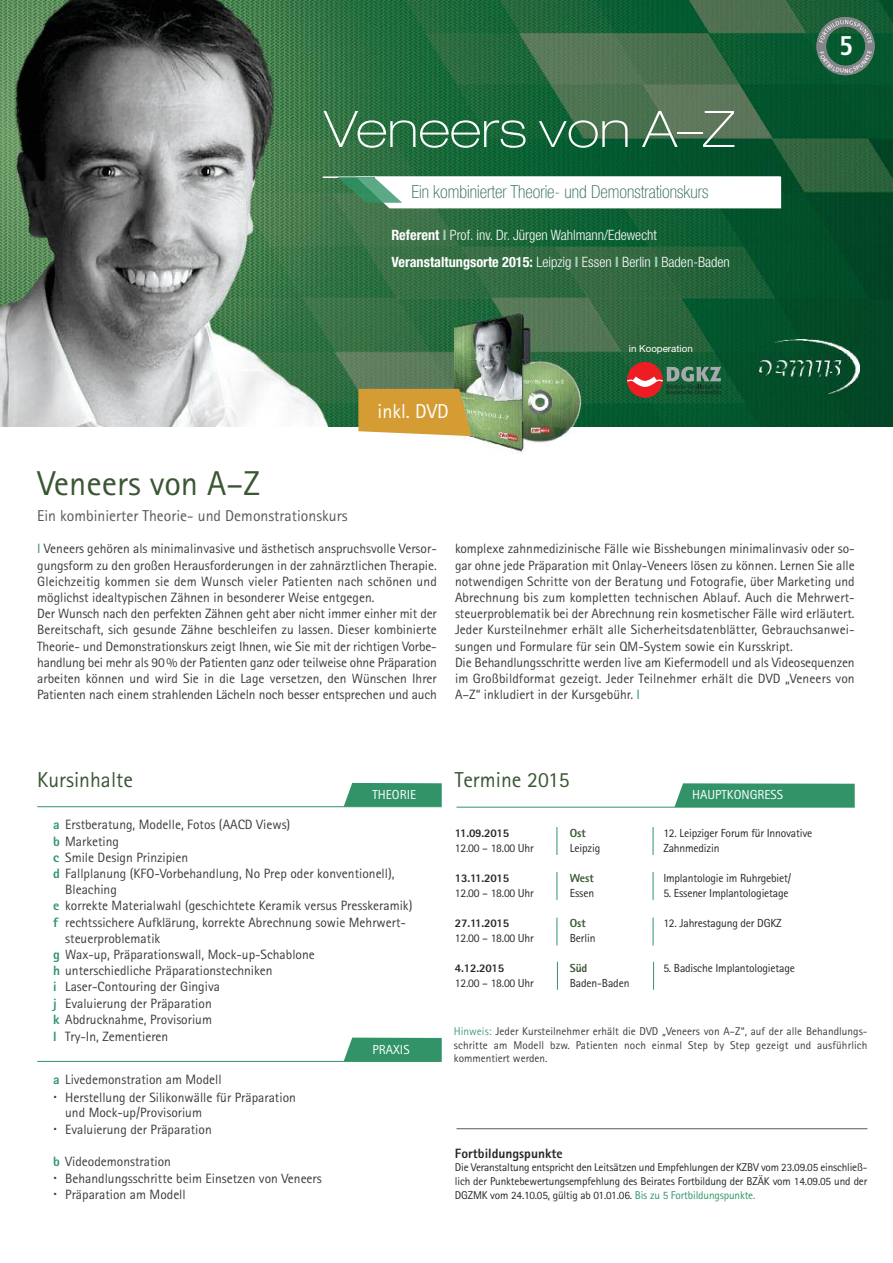
<style>
.page{position:relative;width:893px;height:1263px;background:#fff}
.page>*{position:absolute;margin:0;border:0;box-sizing:border-box;transform-origin:0 0}
.t1{font:100 expanded 50.4px "Helvetica Neue";letter-spacing:.01em;color:#fff}
.t2{font:34.5px "Rotis Sans Serif";color:#3a5634}
.t3{font:700 condensed 27px "Frutiger";color:#fff}
.t4{font:21.6px "Rotis Sans Serif";color:#3a5634}
.t5{font:20.1px "Rotis Sans Serif";color:#fff}
.t6{font:100 condensed 18px "Helvetica Neue";color:#27684b}
.t7{font:15.75px "Rotis Sans Serif";color:#58595c}
.t8{font:300 condensed 14.25px "Helvetica Neue";color:#fff}
.t9{font:13.5px/16.2px "Rotis Sans Serif";color:#3d3c3c}
.t10{font:800 13.5px "Rotis Sans Serif";color:#272627}
.t11{font:13.05px "Rotis Sans Serif";color:#fff}
.t12{font:11.7px "Rotis Sans Serif";letter-spacing:-.015em;color:#272627}
.t13{font:800 11.7px "Rotis Sans Serif";letter-spacing:-.01em;color:#272627}
.t14{font:800 11.7px "Rotis Sans Serif";letter-spacing:-.01em;color:#3a5634}
.t15{font:11.25px/13.8px "Rotis Sans Serif";letter-spacing:-.015em;color:#272627;text-align:justify}
.t16{font:11.25px/13.5px "Rotis Sans Serif";letter-spacing:.01em;color:#3d3c3c;text-align:justify}
.t17{font:9.75px "Helvetica Neue";color:#fff}
.s1{font-weight:700}
.s2{font-weight:700;color:#a3cfbb}
.s3{color:#329369}
.s4{font-weight:800;color:#329369}
.s5{color:#469e78}
</style>
<div class="page">
<img style="left:0;top:0;width:893px;height:426px">
<img style="left:455px;top:293px;width:133px;height:161px">
<svg style="left:344px;top:783px;width:98px;height:23px;background:#3b9870"></svg>
<hr style="left:37px;top:806px;width:405px;height:1px;background:#329369">
<svg style="left:674px;top:783px;width:181px;height:24px;background:#3c9870"></svg>
<hr style="left:456px;top:807px;width:399px;height:1px;background:#329369">
<svg style="left:344px;top:1037px;width:98px;height:24px;background:#419b74"></svg>
<hr style="left:37px;top:1061px;width:405px;height:1px;background:#329369">
<svg style="left:557px;top:872px;width:1px;height:28px"></svg>
<svg style="left:653px;top:872px;width:1px;height:28px"></svg>
<svg style="left:557px;top:917px;width:1px;height:28px"></svg>
<svg style="left:653px;top:917px;width:1px;height:28px"></svg>
<svg style="left:557px;top:827px;width:1px;height:28px"></svg>
<svg style="left:653px;top:827px;width:1px;height:28px"></svg>
<svg style="left:557px;top:962px;width:1px;height:28px"></svg>
<svg style="left:653px;top:962px;width:1px;height:28px"></svg>
<div style="left:627px;top:362px;width:35px;height:35px;background:#ee1d23;border-radius:50%"></div>
<div style="left:627px;top:362px;width:35px;height:35px;border:1px solid #ee1d23;border-radius:50%"></div>
<svg style="left:626px;top:367px;width:95px;height:27px"></svg>
<hr style="left:323px;top:176px;width:457px;height:2px;background:#fff">
<img style="left:338px;top:178px;width:18px;height:25px">
<svg style="left:356px;top:177px;width:425px;height:31px"></svg>
<svg style="left:358px;top:389px;width:114px;height:47px;background:#d3a242"></svg>
<img style="left:759px;top:339px;width:100px;height:54px">
<hr style="left:456px;top:1128px;width:411px;height:1px;background:#58595c">
<svg style="left:816px;top:17px;width:59px;height:59px;background:#417059"></svg>
<h1 class="t1" style="left:324px;top:111px;width:412px">Veneers von A–Z</h1>
<h3 class="t6" style="left:411px;top:185px;width:298px">Ein kombinierter Theorie- und Demonstrationskurs</h3>
<p class="t8" style="left:391px;top:230px;width:267px"><span class="s1">Referent</span> <span class="s2">I</span> Prof. inv. Dr. Jürgen Wahlmann/Edewecht</p>
<p class="t8" style="left:391px;top:257px;width:340px"><span class="s1">Veranstaltungsorte 2015:</span> Leipzig <span class="s2">I</span> Essen <span class="s2">I</span> Berlin <span class="s2">I</span> Baden-Baden</p>
<h2 class="t2" style="left:37px;top:471px;width:224px">Veneers von A–Z</h2>
<p class="t7" style="left:37px;top:510px;width:312px">Ein kombinierter Theorie- und Demonstrationskurs</p>
<h3 class="t5" style="left:378px;top:404px;width:73px">inkl. DVD</h3>
<p class="t17" style="left:629px;top:345px;width:65px">in Kooperation</p>
<h3 class="t3" style="left:839px;top:35px;width:15px">5</h3>
<p class="t9" style="left:37px;top:542px;width:401px"><span class="s3">I</span> Veneers gehören als minimalinvasive und ästhetisch anspruchsvolle Versor&shy;gungsform zu den großen Herausforderungen in der zahnärztlichen Therapie.<br>Gleichzeitig kommen sie dem Wunsch vieler Patienten nach schönen und möglichst idealtypischen Zähnen in besonderer Weise entgegen.<br>Der Wunsch nach den perfekten Zähnen geht aber nicht immer einher mit der Bereitschaft, sich gesunde Zähne beschleifen zu lassen. Dieser kombinierte Theorie- und Demonstrationskurs zeigt Ihnen, wie Sie mit der richtigen Vorbe&shy;handlung bei mehr als 90% der Patienten ganz oder teilweise ohne Präparation arbeiten können und wird Sie in die Lage versetzen, den Wünschen Ihrer Patienten nach einem strahlenden Lächeln noch besser entsprechen und auch</p>
<p class="t9" style="left:455px;top:542px;width:401px">komplexe zahnmedizinische Fälle wie Bisshebungen minimalinvasiv oder so&shy;gar ohne jede Präparation mit Onlay-Veneers lösen zu können. Lernen Sie alle notwendigen Schritte von der Beratung und Fotografie, über Marketing und Abrechnung bis zum kompletten technischen Ablauf. Auch die Mehrwert&shy;steuerproblematik bei der Abrechnung rein kosmetischer Fälle wird erläutert.<br>Jeder Kursteilnehmer erhält alle Sicherheitsdatenblätter, Gebrauchsanwei&shy;sungen und Formulare für sein QM-System sowie ein Kursskript.<br>Die Behandlungsschritte werden live am Kiefermodell und als Videosequenzen im Großbildformat gezeigt. Jeder Teilnehmer erhält die DVD „Veneers von A–Z“ inkludiert in der Kursgebühr. <span class="s3">I</span></p>
<h3 class="t4" style="left:37px;top:772px;width:97px">Kursinhalte</h3>
<h3 class="t4" style="left:455px;top:772px;width:116px">Termine 2015</h3>
<p class="t11" style="left:373px;top:790px;width:45px">THEORIE</p>
<p class="t11" style="left:692px;top:790px;width:92px">HAUPTKONGRESS</p>
<p class="t9" style="left:53px;top:818px;width:239px"><span class="s4">a</span> Erstberatung, Modelle, Fotos (AACD Views)</p>
<p class="t9" style="left:53px;top:834px;width:67px"><span class="s4">b</span> Marketing</p>
<p class="t9" style="left:53px;top:850px;width:137px"><span class="s4">c</span> Smile Design Prinzipien</p>
<p class="t9" style="left:53px;top:867px;width:343px"><span class="s4">d</span> Fallplanung (KFO-Vorbehandlung, No Prep oder konventionell),</p>
<p class="t9" style="left:65px;top:883px;width:53px">Bleaching</p>
<p class="t9" style="left:53px;top:899px;width:361px"><span class="s4">e</span> korrekte Materialwahl (geschichtete Keramik versus Presskeramik)</p>
<p class="t9" style="left:53px;top:915px;width:354px"><span class="s4">f</span> rechtssichere Aufklärung, korrekte Abrechnung sowie Mehrwert-</p>
<p class="t9" style="left:65px;top:931px;width:97px">steuerproblematik</p>
<p class="t9" style="left:53px;top:948px;width:263px"><span class="s4">g</span> Wax-up, Präparationswall, Mock-up-Schablone</p>
<p class="t9" style="left:53px;top:964px;width:221px"><span class="s4">h</span> unterschiedliche Präparationstechniken</p>
<p class="t9" style="left:53px;top:980px;width:168px"><span class="s4">i</span> Laser-Contouring der Gingiva</p>
<p class="t9" style="left:53px;top:996px;width:160px"><span class="s4">j</span> Evaluierung der Präparation</p>
<p class="t9" style="left:53px;top:1012px;width:160px"><span class="s4">k</span> Abdrucknahme, Provisorium</p>
<p class="t9" style="left:53px;top:1029px;width:117px"><span class="s4">l</span> Try-In, Zementieren</p>
<p class="t11" style="left:373px;top:1045px;width:39px">PRAXIS</p>
<p class="t9" style="left:65px;top:1072px;width:232px;line-height:17.2px;text-indent:-12px"><span class="s4">a</span> Livedemonstration am Modell<br>Herstellung der Silikonwälle für Präparation</p>
<p class="t9" style="left:65px;top:1105px;width:148px;line-height:17.2px">und Mock-up/Provisorium<br>Evaluierung der Präparation</p>
<p class="t9" style="left:65px;top:1154px;width:258px;line-height:16.8px;text-indent:-12px"><span class="s4">b</span> Videodemonstration<br>Behandlungsschritte beim Einsetzen von Veneers<br>Präparation am Modell</p>
<p class="t13" style="left:455px;top:828px;width:56px">11.09.2015</p>
<p class="t14" style="left:570px;top:828px;width:17px">Ost</p>
<p class="t12" style="left:663px;top:828px;width:150px">12. Leipziger Forum für Innovative</p>
<p class="t12" style="left:455px;top:843px;width:80px">12.00 – 18.00 Uhr</p>
<p class="t12" style="left:570px;top:843px;width:32px">Leipzig</p>
<p class="t12" style="left:663px;top:843px;width:58px">Zahnmedizin</p>
<p class="t13" style="left:455px;top:873px;width:56px">13.11.2015</p>
<p class="t14" style="left:570px;top:873px;width:25px">West</p>
<p class="t12" style="left:663px;top:873px;width:129px">Implantologie im Ruhrgebiet/</p>
<p class="t12" style="left:455px;top:888px;width:80px">12.00 – 18.00 Uhr</p>
<p class="t12" style="left:570px;top:888px;width:26px">Essen</p>
<p class="t12" style="left:663px;top:888px;width:127px">5. Essener Implantologietage</p>
<p class="t13" style="left:455px;top:918px;width:56px">27.11.2015</p>
<p class="t14" style="left:570px;top:918px;width:17px">Ost</p>
<p class="t12" style="left:663px;top:918px;width:120px">12. Jahrestagung der DGKZ</p>
<p class="t12" style="left:455px;top:933px;width:80px">12.00 – 18.00 Uhr</p>
<p class="t12" style="left:570px;top:933px;width:27px">Berlin</p>
<p class="t13" style="left:455px;top:963px;width:51px">4.12.2015</p>
<p class="t14" style="left:570px;top:963px;width:19px">Süd</p>
<p class="t12" style="left:663px;top:963px;width:133px">5. Badische Implantologietage</p>
<p class="t12" style="left:455px;top:978px;width:80px">12.00 – 18.00 Uhr</p>
<p class="t12" style="left:570px;top:978px;width:61px">Baden-Baden</p>
<p class="t16" style="left:454px;top:1026px;width:415px"><span class="s5">Hinweis:</span> Jeder Kursteilnehmer erhält die DVD „Veneers von A–Z“, auf der alle Behandlungs&shy;schritte am Modell bzw. Patienten noch einmal Step by Step gezeigt und ausführlich kommentiert werden.</p>
<p class="t10" style="left:455px;top:1148px;width:109px">Fortbildungspunkte</p>
<p class="t15" style="left:455px;top:1162px;width:414px">Die Veranstaltung entspricht den Leitsätzen und Empfehlungen der KZBV vom 23.09.05 einschließ&shy;lich der Punktebewertungsempfehlung des Beirates Fortbildung der BZÄK vom 14.09.05 und der DGZMK vom 24.10.05, gültig ab 01.01.06. <span class="s3">Bis zu 5 Fortbildungspunkte.</span></p>
</div>
